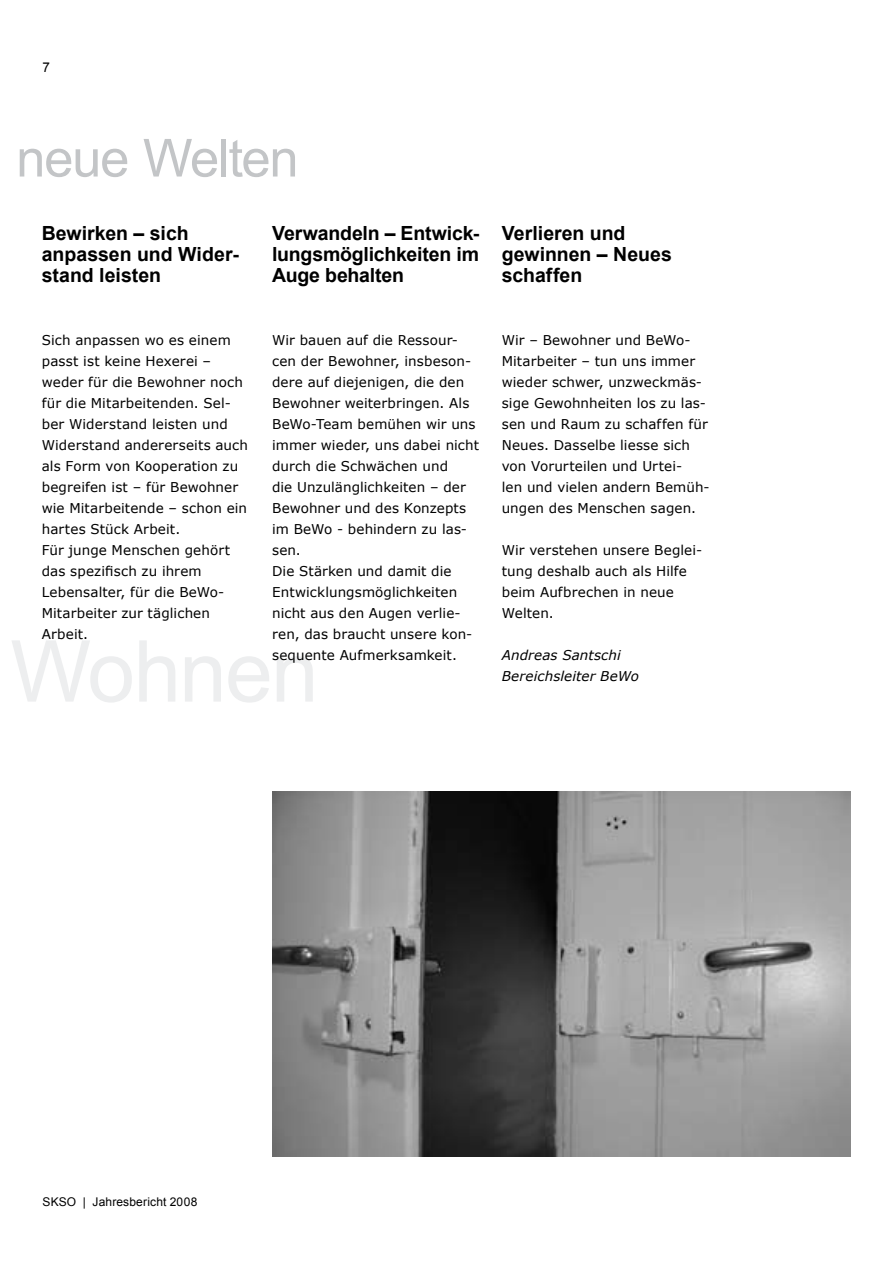
<style>
.page{position:relative;width:893px;height:1263px;background:#fff}
.page>*{position:absolute;margin:0;border:0;box-sizing:border-box;transform-origin:0 0}
.t1{font:52.5px "Arial";letter-spacing:-.025em;color:#c3c5c7}
.t2{font:700 19.5px/21px "Arial";letter-spacing:-.005em;color:#000}
.t3{font:13.5px/21px "Verdana";letter-spacing:.005em;color:#000}
.t4{font:italic 13.5px/21px "Verdana";letter-spacing:.01em;color:#000}
.t5{font:13.5px "Arial";color:#000}
.t6{font:12px "Arial";letter-spacing:.015em;color:#000}
</style>
<div class="page">
<img style="left:272px;top:791px;width:578px;height:365px">
<p class="t5" style="left:43px;top:58px;width:9px">7</p>
<h1 class="t1" style="left:16px;top:124px;width:284px">neue Welten</h1>
<h2 class="t2" style="left:42px;top:223px;width:199px">Bewirken – sich anpassen und Wider&shy;stand leisten</h2>
<h2 class="t2" style="left:272px;top:223px;width:209px;text-align:justify">Verwandeln – Entwick&shy;lungsmöglichkeiten im Auge behalten</h2>
<h2 class="t2" style="left:502px;top:223px;width:172px">Verlieren und gewinnen – Neues schaffen</h2>
<p class="t3" style="left:42px;top:329px;width:208px">Sich anpassen wo es einem passt ist keine Hexerei – weder für die Bewohner noch für die Mitarbeitenden. Sel&shy;ber Widerstand leisten und<br>Widerstand andererseits auch als Form von Kooperation zu begreifen ist – für Bewohner wie Mitarbeitende – schon ein hartes Stück Arbeit.<br>Für junge Menschen gehört das spezifisch zu ihrem<br>Lebensalter, für die BeWo-<br>Mitarbeiter zur täglichen<br>Arbeit.</p>
<p class="t3" style="left:272px;top:329px;width:208px">Wir bauen auf die Ressour&shy;cen der Bewohner, insbeson&shy;dere auf diejenigen, die den<br>Bewohner weiterbringen. Als<br>BeWo-Team bemühen wir uns immer wieder, uns dabei nicht durch die Schwächen und<br>die Unzulänglichkeiten – der<br>Bewohner und des Konzepts im BeWo - behindern zu las&shy;sen.<br>Die Stärken und damit die<br>Entwicklungsmöglichkeiten nicht aus den Augen verlie&shy;ren, das braucht unsere kon&shy;sequente Aufmerksamkeit.</p>
<p class="t3" style="left:502px;top:329px;width:209px">Wir – Bewohner und BeWo-<br>Mitarbeiter – tun uns immer wieder schwer, unzweckmäs&shy;sige Gewohnheiten los zu las&shy;sen und Raum zu schaffen für<br>Neues. Dasselbe liesse sich von Vorurteilen und Urtei-<br>len und vielen andern Bemüh&shy;ungen des Menschen sagen.</p>
<p class="t3" style="left:502px;top:539px;width:202px">Wir verstehen unsere Beglei&shy;tung deshalb auch als Hilfe beim Aufbrechen in neue<br>Welten.</p>
<p class="t4" style="left:502px;top:644px;width:139px">Andreas Santschi<br>Bereichsleiter BeWo</p>
<p class="t6" style="left:43px;top:1193px;width:156px">SKSO | Jahresbericht 2008</p>
</div>
